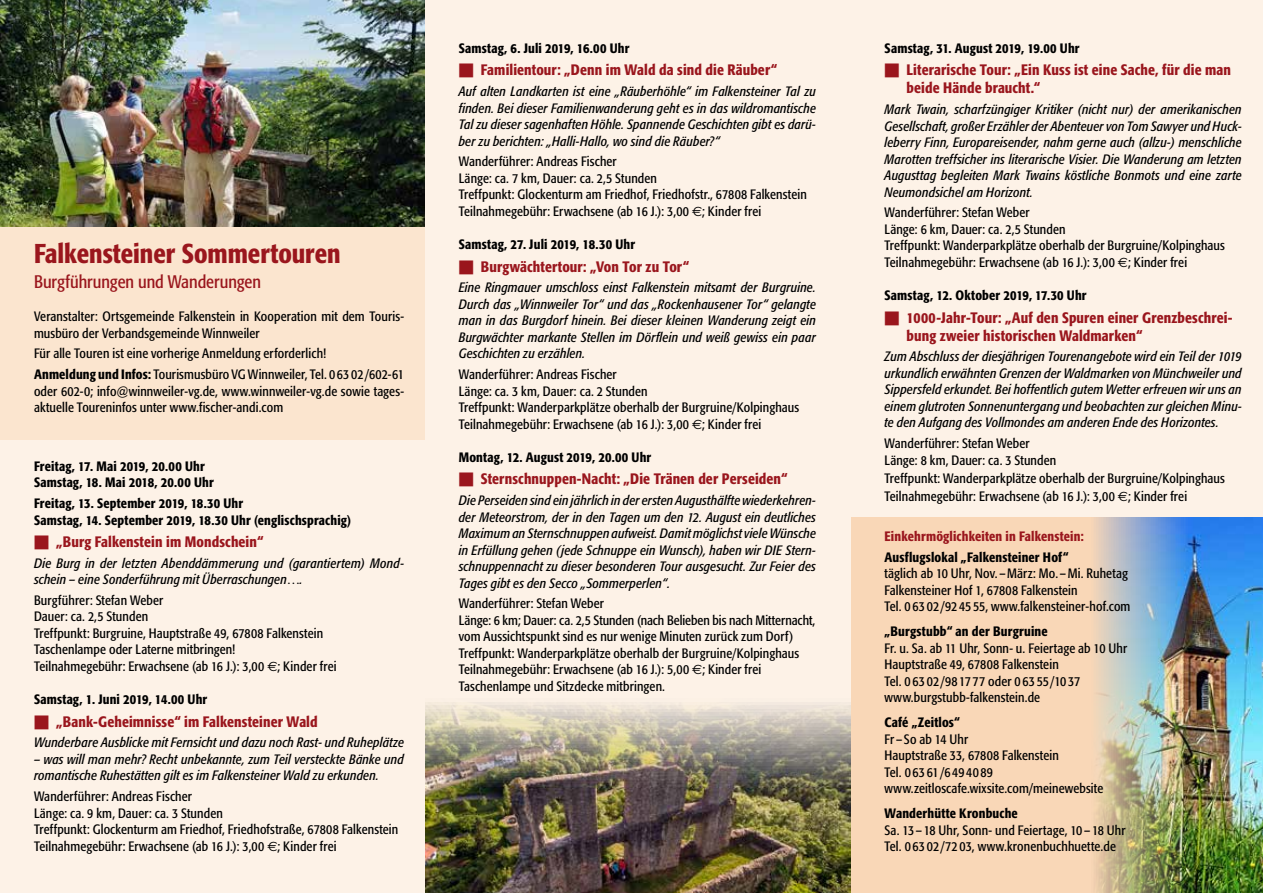
<style>
.page{position:relative;width:1263px;height:893px;background:#fff}
.page>*{position:absolute;margin:0;border:0;box-sizing:border-box;transform-origin:0 0}
.t1{font:500 27px "Formata Condensed BQ";color:#9a161d}
.t2{font:18px "Formata Condensed BQ";color:#9a161d}
.t3{font:500 15px/18px "Formata Condensed BQ";letter-spacing:.01em;color:#9a161d}
.t4{font:13.5px/16.5px "Formata Condensed BQ";letter-spacing:.01em;color:#000}
.t5{font:italic 13.5px/16.5px "Formata Condensed BQ";letter-spacing:.01em;color:#000;text-align:justify}
.t6{font:500 13.5px/16.5px "Formata Condensed BQ";letter-spacing:.01em;color:#000}
.t7{font:500 13.5px "Formata Condensed BQ";letter-spacing:.01em;color:#9a161d}
.s1{font-weight:500}
.s2{font-family:"Euro Sans"}
</style>
<div class="page">
<div style="left:851px;top:0;width:412px;height:893px;background:#fdf2e7"></div>
<div style="left:0;top:0;width:425px;height:453px;background:#fbe5cf"></div>
<div style="left:0;top:441px;width:425px;height:452px;background:#fdf2e7"></div>
<img style="left:0;top:0;width:425px;height:226px">
<img style="left:850px;top:518px;width:413px;height:375px">
<img style="left:425px;top:0;width:425px;height:893px">
<h1 class="t1" style="left:34px;top:237px;width:308px">Falkensteiner Sommertouren</h1>
<h2 class="t2" style="left:34px;top:271px;width:228px">Burgführungen und Wanderungen</h2>
<p class="t4" style="left:34px;top:308px;width:371px">Veranstalter: Ortsgemeinde Falkenstein in Kooperation mit dem Touris&shy;musbüro der Verbandsgemeinde Winnweiler</p>
<p class="t4" style="left:34px;top:343px;width:371px;line-height:20.7px">Für alle Touren ist eine vorherige Anmeldung erforderlich!<br><span class="s1">Anmeldung und Infos:</span> Tourismusbüro VG Winnweiler, Tel. 0 63 02 /602-61</p>
<p class="t4" style="left:34px;top:383px;width:371px">oder 602-0; info@winnweiler-vg.de, www.winnweiler-vg.de sowie tages&shy;aktuelle Toureninfos unter www.fischer-andi.com</p>
<p class="t6" style="left:34px;top:458px;width:181px">Freitag, 17. Mai 2019, 20.00 Uhr<br>Samstag, 18. Mai 2018, 20.00 Uhr</p>
<p class="t6" style="left:34px;top:495px;width:319px">Freitag, 13. September 2019, 18.30 Uhr<br>Samstag, 14. September 2019, 18.30 Uhr (englischsprachig)</p>
<p class="t3" style="left:34px;top:533px;width:231px">■ „Burg Falkenstein im Mondschein“</p>
<p class="t5" style="left:34px;top:555px;width:371px">Die Burg in der letzten Abenddämmerung und (garantiertem) Mond&shy;schein – eine Sonderführung mit Überraschungen….</p>
<p class="t4" style="left:34px;top:592px;width:304px">Burgführer: Stefan Weber<br>Dauer: ca. 2,5 Stunden<br>Treffpunkt: Burgruine, Hauptstraße 49, 67808 Falkenstein Taschenlampe oder Laterne mitbringen!<br>Teilnahmegebühr: Erwachsene (ab 16 J.): 3,00 <span class="s2">€</span>; Kinder frei</p>
<p class="t6" style="left:34px;top:691px;width:175px">Samstag, 1. Juni 2019, 14.00 Uhr</p>
<p class="t3" style="left:34px;top:712px;width:285px">■ „Bank-Geheimnisse“ im Falkensteiner Wald</p>
<p class="t5" style="left:34px;top:735px;width:371px">Wunderbare Ausblicke mit Fernsicht und dazu noch Rast- und Ruheplätze</p>
<p class="t5" style="left:34px;top:751px;width:371px">– was will man mehr? Recht unbekannte, zum Teil versteckte Bänke und romantische Ruhestätten gilt es im Falkensteiner Wald zu erkunden.</p>
<p class="t4" style="left:34px;top:788px;width:366px">Wanderführer: Andreas Fischer<br>Länge: ca. 9 km, Dauer: ca. 3 Stunden<br>Treffpunkt: Glockenturm am Friedhof, Friedhofstraße, 67808 Falkenstein Teilnahmegebühr: Erwachsene (ab 16 J.): 3,00 <span class="s2">€</span>; Kinder frei</p>
<p class="t6" style="left:459px;top:40px;width:172px">Samstag, 6. Juli 2019, 16.00 Uhr</p>
<p class="t3" style="left:459px;top:61px;width:320px">■ Familientour: „Denn im Wald da sind die Räuber“</p>
<p class="t5" style="left:459px;top:83px;width:359px">Auf alten Landkarten ist eine „Räuberhöhle“ im Falkensteiner Tal zu finden. Bei dieser Familienwanderung geht es in das wildromantische Tal zu dieser sagenhaften Höhle. Spannende Geschichten gibt es darü&shy;ber zu berichten: „Halli-Hallo, wo sind die Räuber?“</p>
<p class="t4" style="left:459px;top:154px;width:350px">Wanderführer: Andreas Fischer<br>Länge: ca. 7 km, Dauer: ca. 2,5 Stunden<br>Treffpunkt: Glockenturm am Friedhof, Friedhofstr., 67808 Falkenstein Teilnahmegebühr: Erwachsene (ab 16 J.): 3,00 <span class="s2">€</span>; Kinder frei</p>
<p class="t6" style="left:459px;top:236px;width:178px">Samstag, 27. Juli 2019, 18.30 Uhr</p>
<p class="t3" style="left:459px;top:257px;width:232px">■ Burgwächtertour: „Von Tor zu Tor“</p>
<p class="t5" style="left:459px;top:280px;width:359px">Eine Ringmauer umschloss einst Falkenstein mitsamt der Burgruine.<br>Durch das „Winnweiler Tor“ und das „Rockenhausener Tor“ gelangte man in das Burgdorf hinein. Bei dieser kleinen Wanderung zeigt ein Burgwächter markante Stellen im Dörflein und weiß gewiss ein paar Geschichten zu erzählen.</p>
<p class="t4" style="left:459px;top:366px;width:342px">Wanderführer: Andreas Fischer<br>Länge: ca. 3 km, Dauer: ca. 2 Stunden<br>Treffpunkt: Wanderparkplätze oberhalb der Burgruine/Kolpinghaus Teilnahmegebühr: Erwachsene (ab 16 J.): 3,00 <span class="s2">€</span>; Kinder frei</p>
<p class="t6" style="left:459px;top:449px;width:194px">Montag, 12. August 2019, 20.00 Uhr</p>
<p class="t3" style="left:459px;top:470px;width:330px">■ Sternschnuppen-Nacht: „Die Tränen der Perseiden“</p>
<p class="t5" style="left:459px;top:492px;width:359px">Die Perseiden sind ein jährlich in der ersten Augusthälfte wiederkehren&shy;der Meteorstrom, der in den Tagen um den 12. August ein deutliches Maximum an Sternschnuppen aufweist. Damit möglichst viele Wünsche in Erfüllung gehen (jede Schnuppe ein Wunsch), haben wir DIE Stern&shy;schnuppennacht zu dieser besonderen Tour ausgesucht. Zur Feier des Tages gibt es den Secco „Sommerperlen“.</p>
<p class="t4" style="left:459px;top:596px;width:358px">Wanderführer: Stefan Weber<br>Länge: 6 km; Dauer: ca. 2,5 Stunden (nach Belieben bis nach Mitternacht, vom Aussichtspunkt sind es nur wenige Minuten zurück zum Dorf)<br>Treffpunkt: Wanderparkplätze oberhalb der Burgruine/Kolpinghaus Teilnahmegebühr: Erwachsene (ab 16 J.): 5,00 <span class="s2">€</span>; Kinder frei Taschenlampe und Sitzdecke mitbringen.</p>
<p class="t6" style="left:884px;top:40px;width:197px">Samstag, 31. August 2019, 19.00 Uhr</p>
<p class="t3" style="left:907px;top:61px;width:326px;text-indent:-22px">■ Literarische Tour: „Ein Kuss ist eine Sache, für die man beide Hände braucht.“</p>
<p class="t5" style="left:884px;top:101px;width:359px">Mark Twain, scharfzüngiger Kritiker (nicht nur) der amerikanischen Gesellschaft, großer Erzähler der Abenteuer von Tom Sawyer und Huck&shy;leberry Finn, Europareisender, nahm gerne auch (allzu-) menschliche Marotten treffsicher ins literarische Visier. Die Wanderung am letzten Augusttag begleiten Mark Twains köstliche Bonmots und eine zarte Neumondsichel am Horizont.</p>
<p class="t4" style="left:884px;top:205px;width:342px">Wanderführer: Stefan Weber<br>Länge: 6 km, Dauer: ca. 2,5 Stunden<br>Treffpunkt: Wanderparkplätze oberhalb der Burgruine/Kolpinghaus Teilnahmegebühr: Erwachsene (ab 16 J.): 3,00 <span class="s2">€</span>; Kinder frei</p>
<p class="t6" style="left:884px;top:287px;width:204px">Samstag, 12. Oktober 2019, 17.30 Uhr</p>
<p class="t3" style="left:907px;top:308px;width:327px;text-indent:-22px">■ 1000-Jahr-Tour: „Auf den Spuren einer Grenzbeschrei&shy;bung zweier historischen Waldmarken“</p>
<p class="t5" style="left:884px;top:349px;width:359px">Zum Abschluss der diesjährigen Tourenangebote wird ein Teil der 1019 urkundlich erwähnten Grenzen der Waldmarken von Münchweiler und Sippersfeld erkundet. Bei hoffentlich gutem Wetter erfreuen wir uns an einem glutroten Sonnenuntergang und beobachten zur gleichen Minu&shy;te den Aufgang des Vollmondes am anderen Ende des Horizontes.</p>
<p class="t4" style="left:884px;top:435px;width:173px">Wanderführer: Stefan Weber<br>Länge: 8 km, Dauer: ca. 3 Stunden</p>
<p class="t4" style="left:884px;top:469px;width:342px;line-height:18px">Treffpunkt: Wanderparkplätze oberhalb der Burgruine/Kolpinghaus<br>Teilnahmegebühr: Erwachsene (ab 16 J.): 3,00 <span class="s2">€</span>; Kinder frei</p>
<p class="t7" style="left:884px;top:528px;width:201px">Einkehrmöglichkeiten in Falkenstein:</p>
<p class="t6" style="left:884px;top:549px;width:185px">Ausflugslokal „Falkensteiner Hof“</p>
<p class="t4" style="left:884px;top:565px;width:247px">täglich ab 10 Uhr, Nov. –März: Mo. –Mi. Ruhetag<br>Falkensteiner Hof 1, 67808 Falkenstein<br>Tel. 0 63 02 /92 45 55, www.falkensteiner-hof.com</p>
<p class="t6" style="left:884px;top:623px;width:165px">„Burgstubb“ an der Burgruine</p>
<p class="t4" style="left:884px;top:640px;width:244px">Fr. u. Sa. ab 11 Uhr, Sonn- u. Feiertage ab 10 Uhr Hauptstraße 49, 67808 Falkenstein<br>Tel. 0 63 02 /98 17 77 oder 0 63 55 /10 37 www.burgstubb-falkenstein.de</p>
<p class="t6" style="left:884px;top:714px;width:77px">Café „Zeitlos“</p>
<p class="t4" style="left:884px;top:731px;width:220px">Fr – So ab 14 Uhr<br>Hauptstraße 33, 67808 Falkenstein<br>Tel. 0 63 61 /6 49 40 89 www.zeitloscafe.wixsite.com/meinewebsite</p>
<p class="t6" style="left:884px;top:805px;width:135px">Wanderhütte Kronbuche</p>
<p class="t4" style="left:884px;top:822px;width:243px">Sa. 13 – 18 Uhr, Sonn- und Feiertage, 10 – 18 Uhr<br>Tel. 0 63 02 /72 03, www.kronenbuchhuette.de</p>
</div>
